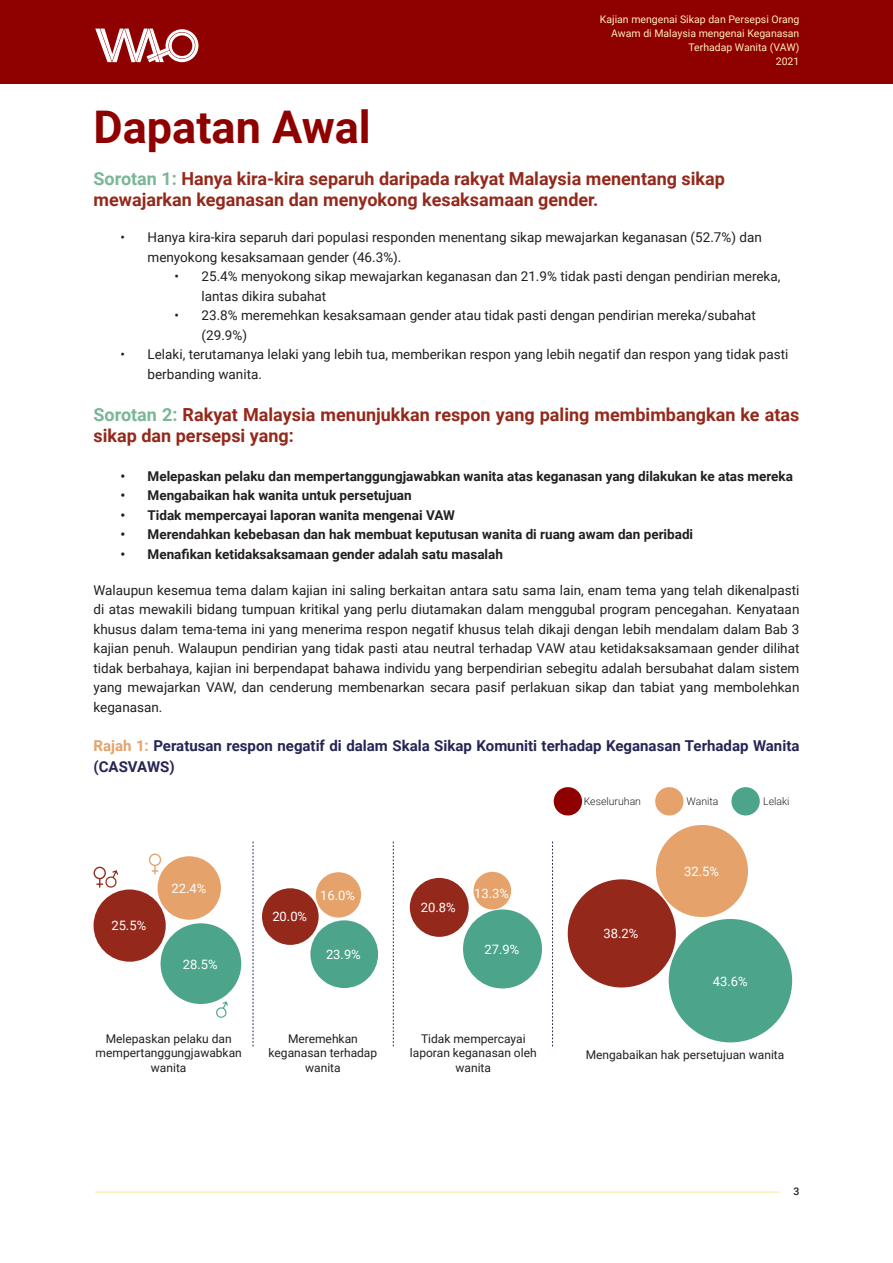
<style>
.page{position:relative;width:893px;height:1263px;background:#fff}
.page>*{position:absolute;margin:0;border:0;box-sizing:border-box;transform-origin:0 0}
.t1{font:700 45px "Roboto";color:#8f0000}
.t2{font:700 18px/21px "Roboto";color:#94291b}
.t3{font:700 15px/21px "Roboto";color:#262556}
.t4{font:13.5px/19.5px "Roboto";color:#231f20}
.t5{font:700 13.5px "Roboto";color:#231f20}
.t6{font:13.05px "Roboto";color:#fff}
.t7{font:12px/14.4px "Roboto";color:#231f20;text-align:center}
.t8{font:10.5px/14.1px "Roboto";color:#ffedba;text-align:right}
.t9{font:300 10.5px "Roboto";color:#231f20}
.t10{font:500 10.5px "Roboto";color:#231f20}
.s1{color:#79b797}
.s2{color:#e5a26a}
</style>
<div class="page">
<hr style="left:95px;top:1191px;width:685px;height:2px;background:#ffedba">
<div style="left:0;top:0;width:893px;height:84px;background:#8f0000"></div>
<svg style="left:95px;top:29px;width:103px;height:33px"></svg>
<div style="left:94px;top:889px;width:72px;height:73px;background:#94291b;border-radius:50%"></div>
<div style="left:158px;top:856px;width:63px;height:64px;background:#e5a26a;border-radius:50%"></div>
<div style="left:161px;top:923px;width:80px;height:81px;background:#4ca58b;border-radius:50%"></div>
<div style="left:262px;top:888px;width:57px;height:57px;background:#94291b;border-radius:50%"></div>
<div style="left:316px;top:872px;width:45px;height:45px;background:#e5a26a;border-radius:50%"></div>
<div style="left:310px;top:920px;width:68px;height:68px;background:#4ca58b;border-radius:50%"></div>
<div style="left:410px;top:878px;width:59px;height:59px;background:#94291b;border-radius:50%"></div>
<div style="left:473px;top:872px;width:38px;height:37px;background:#e5a26a;border-radius:50%"></div>
<div style="left:463px;top:909px;width:79px;height:79px;background:#4ca58b;border-radius:50%"></div>
<div style="left:568px;top:879px;width:108px;height:108px;background:#94291b;border-radius:50%"></div>
<div style="left:656px;top:825px;width:92px;height:92px;background:#e5a26a;border-radius:50%"></div>
<div style="left:669px;top:919px;width:123px;height:123px;background:#4ca58b;border-radius:50%"></div>
<svg style="left:253px;top:842px;width:1px;height:204px"></svg>
<svg style="left:393px;top:842px;width:1px;height:204px"></svg>
<svg style="left:552px;top:842px;width:1px;height:204px"></svg>
<svg style="left:215px;top:1001px;width:13px;height:17px"></svg>
<svg style="left:94px;top:867px;width:24px;height:21px"></svg>
<svg style="left:149px;top:853px;width:12px;height:21px"></svg>
<div style="left:554px;top:787px;width:28px;height:28px;background:#8f0000;border-radius:50%"></div>
<div style="left:655px;top:787px;width:28px;height:28px;background:#e5a26a;border-radius:50%"></div>
<div style="left:731px;top:787px;width:29px;height:28px;background:#4ca58b;border-radius:50%"></div>
<p class="t8" style="left:600px;top:12px;width:201px">Kajian mengenai Sikap dan Persepsi Orang<br>Awam di Malaysia mengenai Keganasan<br>Terhadap Wanita (VAW)<br>2021</p>
<p class="t1" style="left:94px;top:96px;width:279px">Dapatan Awal</p>
<p class="t2" style="left:94px;top:168px;width:633px"><span class="s1">Sorotan 1:</span> Hanya kira-kira separuh daripada rakyat Malaysia menentang sikap mewajarkan keganasan dan menyokong kesaksamaan gender.</p>
<p class="t4" style="left:148px;top:227px;width:616px;text-indent:-27px">• Hanya kira-kira separuh dari populasi responden menentang sikap mewajarkan keganasan (52.7%) dan menyokong kesaksamaan gender (46.3%).</p>
<p class="t4" style="left:202px;top:266px;width:580px;text-indent:-27px">• 25.4% menyokong sikap mewajarkan keganasan dan 21.9% tidak pasti dengan pendirian mereka, lantas dikira subahat</p>
<p class="t4" style="left:202px;top:305px;width:556px;text-indent:-27px">• 23.8% meremehkan kesaksamaan gender atau tidak pasti dengan pendirian mereka/subahat (29.9%)</p>
<p class="t4" style="left:148px;top:344px;width:642px;text-indent:-27px">• Lelaki, terutamanya lelaki yang lebih tua, memberikan respon yang lebih negatif dan respon yang tidak pasti berbanding wanita.</p>
<p class="t2" style="left:94px;top:403px;width:707px"><span class="s1">Sorotan 2:</span> Rakyat Malaysia menunjukkan respon yang paling membimbangkan ke atas sikap dan persepsi yang:</p>
<p class="t5" style="left:121px;top:466px;width:674px">• Melepaskan pelaku dan mempertanggungjawabkan wanita atas keganasan yang dilakukan ke atas mereka</p>
<p class="t5" style="left:121px;top:486px;width:293px">• Mengabaikan hak wanita untuk persetujuan</p>
<p class="t5" style="left:121px;top:505px;width:336px">• Tidak mempercayai laporan wanita mengenai VAW</p>
<p class="t5" style="left:121px;top:525px;width:574px">• Merendahkan kebebasan dan hak membuat keputusan wanita di ruang awam dan peribadi</p>
<p class="t5" style="left:121px;top:544px;width:384px">• Menafikan ketidaksaksamaan gender adalah satu masalah</p>
<p class="t4" style="left:94px;top:580px;width:707px;text-align:justify">Walaupun kesemua tema dalam kajian ini saling berkaitan antara satu sama lain, enam tema yang telah dikenalpasti di atas mewakili bidang tumpuan kritikal yang perlu diutamakan dalam menggubal program pencegahan. Kenyataan khusus dalam tema-tema ini yang menerima respon negatif khusus telah dikaji dengan lebih mendalam dalam Bab 3 kajian penuh. Walaupun pendirian yang tidak pasti atau neutral terhadap VAW atau ketidaksaksamaan gender dilihat tidak berbahaya, kajian ini berpendapat bahawa individu yang berpendirian sebegitu adalah bersubahat dalam sistem yang mewajarkan VAW, dan cenderung membenarkan secara pasif perlakuan sikap dan tabiat yang membolehkan keganasan.</p>
<p class="t3" style="left:94px;top:734px;width:707px"><span class="s2">Rajah 1:</span> Peratusan respon negatif di dalam Skala Sikap Komuniti terhadap Keganasan Terhadap Wanita (CASVAWS)</p>
<p class="t9" style="left:584px;top:793px;width:59px">Keseluruhan</p>
<p class="t9" style="left:686px;top:793px;width:33px">Wanita</p>
<p class="t9" style="left:763px;top:793px;width:28px">Lelaki</p>
<p class="t6" style="left:111px;top:917px;width:36px">25.5%</p>
<p class="t6" style="left:172px;top:879px;width:36px">22.4%</p>
<p class="t6" style="left:183px;top:955px;width:36px">28.5%</p>
<p class="t6" style="left:272px;top:908px;width:36px">20.0%</p>
<p class="t6" style="left:320px;top:886px;width:36px">16.0%</p>
<p class="t6" style="left:326px;top:945px;width:36px">23.9%</p>
<p class="t6" style="left:421px;top:898px;width:36px">20.8%</p>
<p class="t6" style="left:474px;top:884px;width:36px">13.3%</p>
<p class="t6" style="left:485px;top:940px;width:36px">27.9%</p>
<p class="t7" style="left:96px;top:1031px;width:148px">Melepaskan pelaku dan mempertanggungjawabkan wanita</p>
<p class="t7" style="left:269px;top:1031px;width:110px">Meremehkan keganasan terhadap wanita</p>
<p class="t7" style="left:410px;top:1031px;width:128px">Tidak mempercayai laporan keganasan oleh wanita</p>
<p class="t6" style="left:604px;top:924px;width:36px">38.2%</p>
<p class="t6" style="left:684px;top:862px;width:36px">32.5%</p>
<p class="t6" style="left:713px;top:972px;width:36px">43.6%</p>
<p class="t7" style="left:586px;top:1047px;width:200px">Mengabaikan hak persetujuan wanita</p>
<p class="t10" style="left:793px;top:1184px;width:7px">3</p>
</div>
